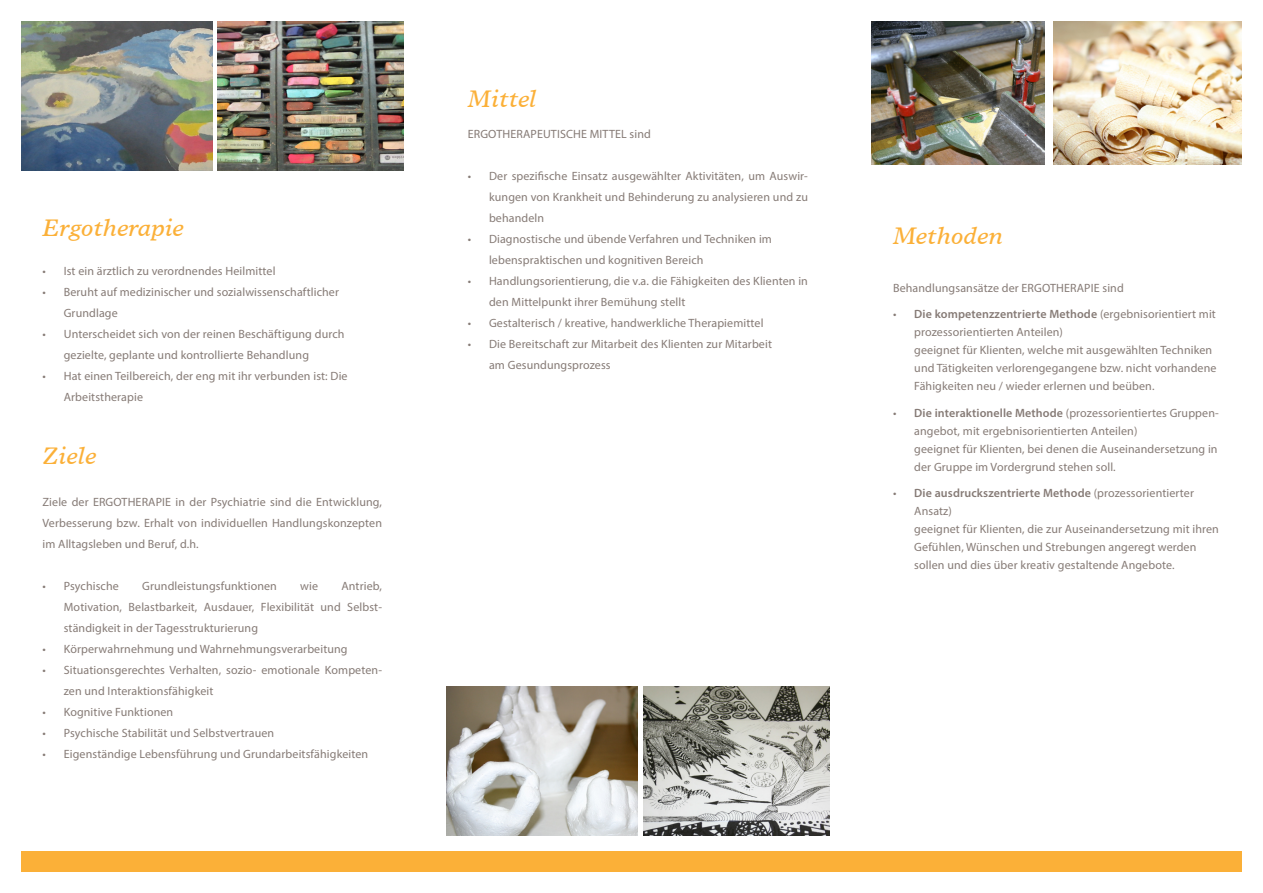
<style>
.page{position:relative;width:1263px;height:893px;background:#fff}
.page>*{position:absolute;margin:0;border:0;box-sizing:border-box;transform-origin:0 0}
.Headlines_Text{font:italic 24px "Times Europa";color:#fbb038}
.Fließtext{font:italic 24px "Times Europa";letter-spacing:.01em;color:#fbb038}
.Subheadlines{font:italic 24px "Times Europa";letter-spacing:.01em;color:#fbb038}
.Fließtext-2{font:12px/21px "Myriad Pro";letter-spacing:.01em;color:#867b76}
.Subheadlines-2{font:12px "Myriad Pro";letter-spacing:.01em;color:#867b76}
.s1{font-weight:600}
</style>
<div class="page">
<div style="left:21px;top:851px;width:1221px;height:21px;background:#fbb038"></div>
<img style="left:446px;top:686px;width:192px;height:149px">
<img style="left:643px;top:686px;width:186px;height:149px">
<img style="left:872px;top:21px;width:172px;height:144px">
<img style="left:1053px;top:21px;width:189px;height:144px">
<img style="left:21px;top:21px;width:191px;height:149px">
<img style="left:217px;top:21px;width:187px;height:149px">
<p class="Headlines_Text" style="left:43px;top:214px;width:142px">Ergotherapie</p>
<p class="Fließtext-2" style="left:43px;top:260px;width:234px">• Ist ein ärztlich zu verordnendes Heilmittel</p>
<p class="Fließtext-2" style="left:64px;top:281px;width:277px;text-indent:-21px">• Beruht auf medizinischer und sozialwissenschaftlicher<br>Grundlage</p>
<p class="Fließtext-2" style="left:64px;top:323px;width:282px;text-indent:-21px">• Unterscheidet sich von der reinen Beschäftigung durch gezielte, geplante und kontrollierte Behandlung</p>
<p class="Fließtext-2" style="left:64px;top:365px;width:285px;text-indent:-21px">• Hat einen Teilbereich, der eng mit ihr verbunden ist: Die<br>Arbeitstherapie</p>
<p class="Fließtext" style="left:43px;top:441px;width:55px">Ziele</p>
<p class="Fließtext-2" style="left:43px;top:491px;width:341px;text-align:justify">Ziele der ERGOTHERAPIE in der Psychiatrie sind die Entwicklung, Verbesserung bzw. Erhalt von individuellen Handlungskonzepten im Alltagsleben und Beruf, d.h.</p>
<p class="Fließtext-2" style="left:43px;top:575px;width:78px">• Psychische</p>
<p class="Fließtext-2" style="left:142px;top:575px;width:136px">Grundleistungsfunktionen</p>
<p class="Fließtext-2" style="left:300px;top:575px;width:19px">wie</p>
<p class="Fließtext-2" style="left:64px;top:575px;width:320px;text-align:justify;text-indent:278px">Antrieb, Motivation, Belastbarkeit, Ausdauer, Flexibilität und Selbst&shy;ständigkeit in der Tagesstrukturierung</p>
<p class="Fließtext-2" style="left:43px;top:638px;width:307px">• Körperwahrnehmung und Wahrnehmungsverarbeitung</p>
<p class="Fließtext-2" style="left:64px;top:659px;width:320px;text-indent:-21px">• Situationsgerechtes Verhalten, sozio- emotionale Kompeten&shy;zen und Interaktionsfähigkeit</p>
<p class="Fließtext-2" style="left:43px;top:701px;width:132px">• Kognitive Funktionen</p>
<p class="Fließtext-2" style="left:43px;top:722px;width:233px">• Psychische Stabilität und Selbstvertrauen</p>
<p class="Fließtext-2" style="left:43px;top:743px;width:327px">• Eigenständige Lebensführung und Grundarbeitsfähigkeiten</p>
<p class="Fließtext" style="left:468px;top:84px;width:70px">Mittel</p>
<p class="Fließtext-2" style="left:468px;top:123px;width:185px">ERGOTHERAPEUTISCHE MITTEL sind</p>
<p class="Fließtext-2" style="left:489px;top:165px;width:320px;text-align:justify;text-indent:-21px">• Der spezifische Einsatz ausgewählter Aktivitäten, um Auswir&shy;kungen von Krankheit und Behinderung zu analysieren und zu behandeln</p>
<p class="Fließtext-2" style="left:489px;top:228px;width:284px;text-indent:-21px">• Diagnostische und übende Verfahren und Techniken im lebenspraktischen und kognitiven Bereich</p>
<p class="Fließtext-2" style="left:489px;top:270px;width:320px;text-indent:-21px">• Handlungsorientierung, die v.a. die Fähigkeiten des Klienten in den Mittelpunkt ihrer Bemühung stellt</p>
<p class="Fließtext-2" style="left:468px;top:312px;width:297px">• Gestalterisch / kreative, handwerkliche Therapiemittel</p>
<p class="Fließtext-2" style="left:489px;top:333px;width:284px;text-indent:-21px">• Die Bereitschaft zur Mitarbeit des Klienten zur Mitarbeit am Gesundungsprozess</p>
<p class="Subheadlines" style="left:893px;top:221px;width:111px">Methoden</p>
<p class="Subheadlines-2" style="left:893px;top:280px;width:232px">Behandlungsansätze der ERGOTHERAPIE sind</p>
<p class="Fließtext-2" style="left:914px;top:305px;width:304px;line-height:18px;text-indent:-21px">• <span class="s1">Die kompetenzzentrierte Methode</span> (ergebnisorientiert mit prozessorientierten Anteilen)<br>geeignet für Klienten, welche mit ausgewählten Techniken und Tätigkeiten verlorengegangene bzw. nicht vorhandene Fähigkeiten neu / wieder erlernen und beüben.</p>
<p class="Fließtext-2" style="left:914px;top:404px;width:306px;line-height:18px;text-indent:-21px">• <span class="s1">Die interaktionelle Methode</span> (prozessorientiertes Gruppen&shy;angebot, mit ergebnisorientierten Anteilen)<br>geeignet für Klienten, bei denen die Auseinandersetzung in der Gruppe im Vordergrund stehen soll.</p>
<p class="Fließtext-2" style="left:914px;top:484px;width:306px;line-height:18px;text-indent:-21px">• <span class="s1">Die ausdruckszentrierte Methode</span> (prozessorientierter Ansatz)<br>geeignet für Klienten, die zur Auseinandersetzung mit ihren Gefühlen, Wünschen und Strebungen angeregt werden sollen und dies über kreativ gestaltende Angebote.</p>
</div>
